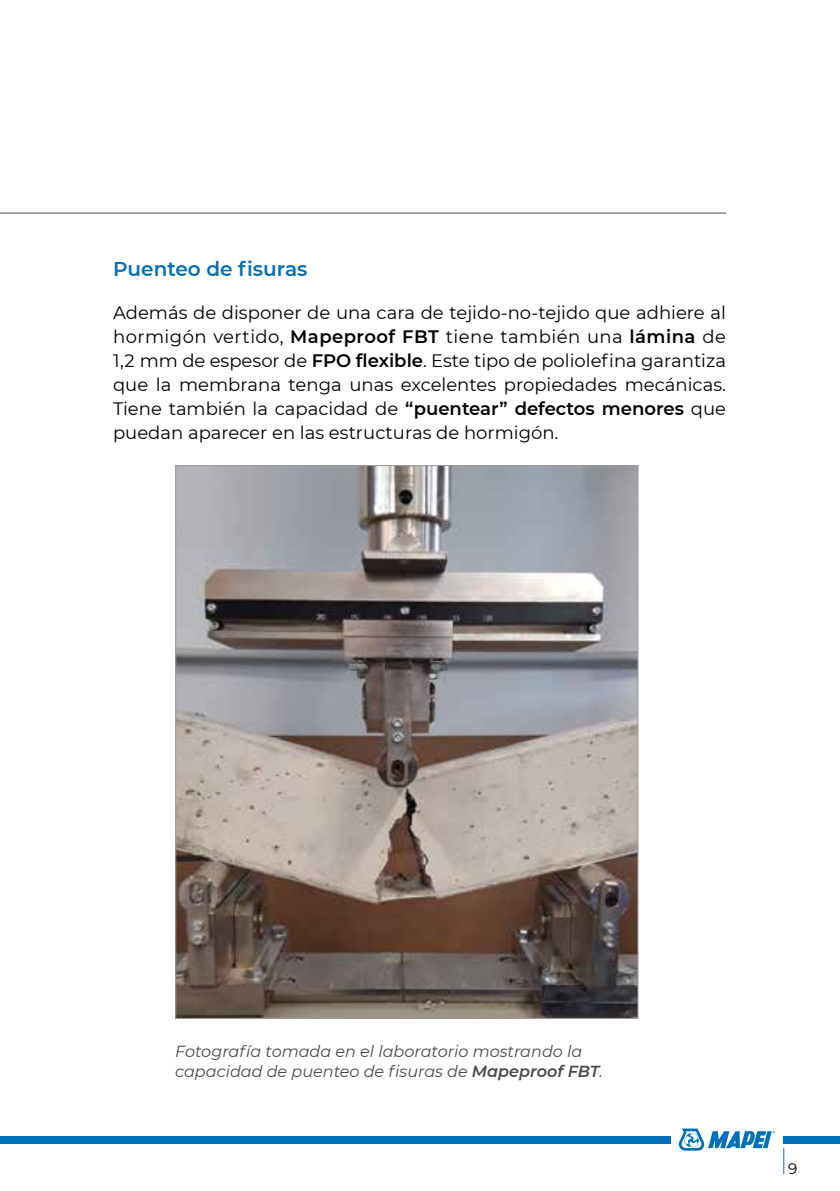
<style>
.page{position:relative;width:840px;height:1191px;background:#fff}
.page>*{position:absolute;margin:0;border:0;box-sizing:border-box;transform-origin:0 0}
.t1{font:600 20px "Montserrat";color:#0070ba}
.t2{font:18px/24px "Montserrat";color:#000;text-align:justify}
.t3{font:italic 16px/19.2px "Montserrat";color:#4a4a49}
.t4{font:15.2px "Montserrat";color:#000}
.s1{font-weight:600}
</style>
<div class="page">
<svg style="left:783px;top:1148px;width:1px;height:26px"></svg>
<svg style="left:678px;top:1128px;width:96px;height:22px"></svg>
<div style="left:0;top:1135px;width:670px;height:8px;background:#0070ba"></div>
<div style="left:783px;top:1135px;width:56px;height:8px;background:#0070ba"></div>
<hr style="left:0;top:213px;width:725px;height:1px;background:#4a4a49">
<img style="left:177px;top:467px;width:459px;height:550px">
<p class="t1" style="left:113px;top:255px;width:196px">Puenteo de fisuras</p>
<p class="t2" style="left:113px;top:300px;width:614px">Además de disponer de una cara de tejido-no-tejido que adhiere al hormigón vertido, <span class="s1">Mapeproof FBT</span> tiene también una <span class="s1">lámina</span> de 1,2 mm de espesor de <span class="s1">FPO flexible</span>. Este tipo de poliolefina garantiza que la membrana tenga unas excelentes propiedades mecánicas.<br>Tiene también la capacidad de <span class="s1">“puentear” defectos menores</span> que puedan aparecer en las estructuras de hormigón.</p>
<p class="t3" style="left:175px;top:1041px;width:429px">Fotografía tomada en el laboratorio mostrando la capacidad de puenteo de fisuras de <span class="s1">Mapeproof FBT</span>.</p>
<p class="t4" style="left:787px;top:1158px;width:11px">9</p>
</div>
